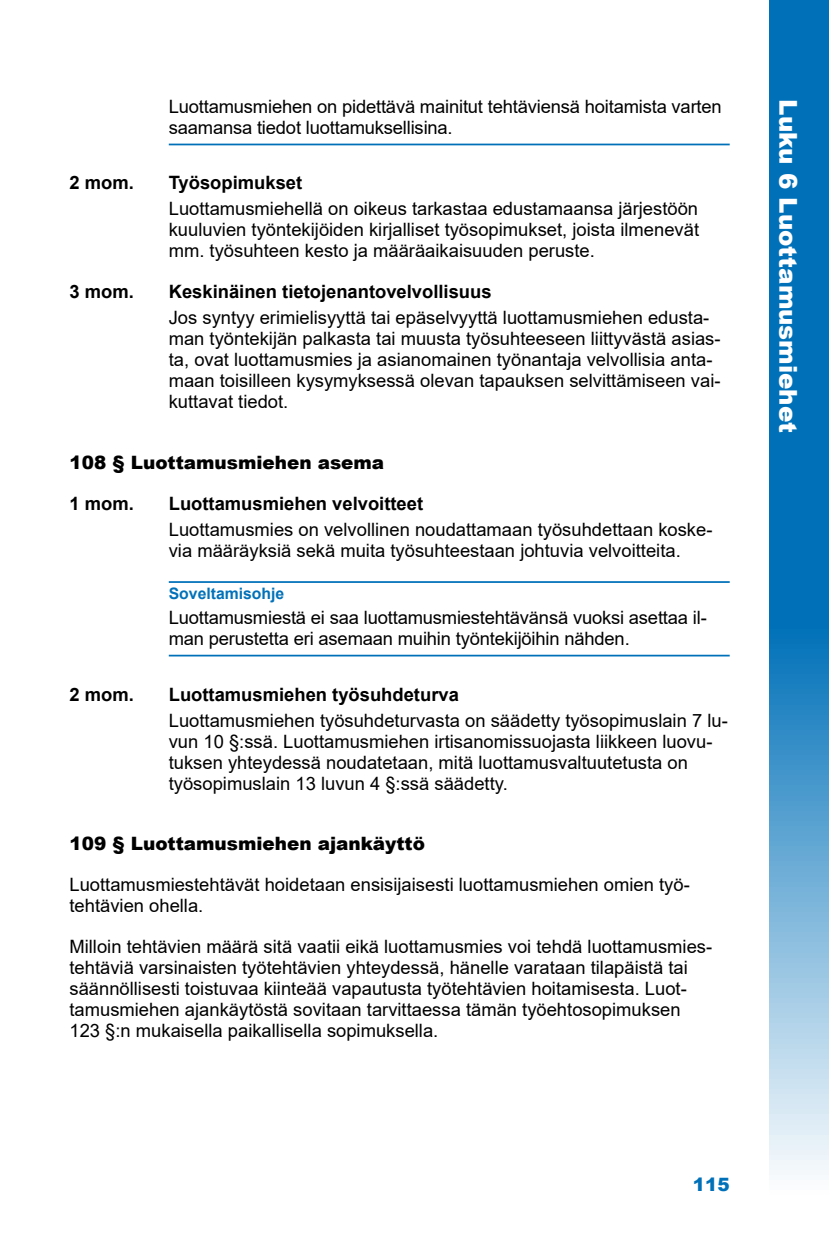
<style>
.page{position:relative;width:829px;height:1241px;background:#fff}
.page>*{position:absolute;margin:0;border:0;box-sizing:border-box;transform-origin:0 0}
.t1{font:900 24.5px "Arial";color:#fff}
.t2{font:18.38px/21px "Arial";color:#000}
.t3{font:700 18.38px "Arial";color:#000}
.t4{font:900 18.38px "Arial";color:#000}
.t5{font:900 18.38px "Arial";color:#0071b9}
.t6{font:700 15.75px "Arial";color:#0071b9}
</style>
<div class="page">
<svg style="left:769px;top:0;width:59px;height:1175px;background:#3990c8"></svg>
<hr style="left:169px;top:144px;width:560px;height:1px;background:#0071b9">
<hr style="left:169px;top:581px;width:560px;height:2px;background:#0071b9">
<hr style="left:169px;top:654px;width:560px;height:2px;background:#0071b9">
<p class="t2" style="left:169px;top:96px;width:554px">Luottamusmiehen on pidettävä mainitut tehtäviensä hoitamista varten saamansa tiedot luottamuksellisina.</p>
<p class="t3" style="left:69px;top:170px;width:66px">2 mom.</p>
<p class="t3" style="left:169px;top:170px;width:135px">Työsopimukset</p>
<p class="t2" style="left:169px;top:198px;width:531px;text-align:justify">Luottamusmiehellä on oikeus tarkastaa edustamaansa järjestöön kuuluvien työntekijöiden kirjalliset työsopimukset, joista ilmenevät mm. työsuhteen kesto ja määräaikaisuuden peruste.</p>
<p class="t3" style="left:69px;top:279px;width:66px">3 mom.</p>
<p class="t3" style="left:169px;top:279px;width:324px">Keskinäinen tietojenantovelvollisuus</p>
<p class="t2" style="left:169px;top:307px;width:553px">Jos syntyy erimielisyyttä tai epäselvyyttä luottamusmiehen edusta&shy;man työntekijän palkasta tai muusta työsuhteeseen liittyvästä asias&shy;ta, ovat luottamusmies ja asianomainen työnantaja velvollisia anta&shy;maan toisilleen kysymyksessä olevan tapauksen selvittämiseen vai&shy;kuttavat tiedot.</p>
<p class="t4" style="left:69px;top:449px;width:316px">108 § Luottamusmiehen asema</p>
<p class="t3" style="left:69px;top:490px;width:66px">1 mom.</p>
<p class="t3" style="left:169px;top:490px;width:256px">Luottamusmiehen velvoitteet</p>
<p class="t2" style="left:169px;top:519px;width:545px">Luottamusmies on velvollinen noudattamaan työsuhdettaan koske&shy;via määräyksiä sekä muita työsuhteestaan johtuvia velvoitteita.</p>
<p class="t6" style="left:169px;top:582px;width:117px">Soveltamisohje</p>
<p class="t2" style="left:169px;top:606px;width:539px">Luottamusmiestä ei saa luottamusmiestehtävänsä vuoksi asettaa il&shy;man perustetta eri asemaan muihin työntekijöihin nähden.</p>
<p class="t3" style="left:69px;top:681px;width:66px">2 mom.</p>
<p class="t3" style="left:169px;top:681px;width:291px">Luottamusmiehen työsuhdeturva</p>
<p class="t2" style="left:169px;top:709px;width:560px">Luottamusmiehen työsuhdeturvasta on säädetty työsopimuslain 7 lu&shy;vun 10 §:ssä. Luottamusmiehen irtisanomissuojasta liikkeen luovu&shy;tuksen yhteydessä noudatetaan, mitä luottamusvaltuutetusta on työsopimuslain 13 luvun 4 §:ssä säädetty.</p>
<p class="t4" style="left:69px;top:830px;width:357px">109 § Luottamusmiehen ajankäyttö</p>
<p class="t2" style="left:69px;top:874px;width:620px">Luottamusmiestehtävät hoidetaan ensisijaisesti luottamusmiehen omien työ&shy;tehtävien ohella.</p>
<p class="t2" style="left:69px;top:935px;width:644px">Milloin tehtävien määrä sitä vaatii eikä luottamusmies voi tehdä luottamusmies&shy;tehtäviä varsinaisten työtehtävien yhteydessä, hänelle varataan tilapäistä tai säännöllisesti toistuvaa kiinteää vapautusta työtehtävien hoitamisesta. Luot&shy;tamusmiehen ajankäytöstä sovitaan tarvittaessa tämän työehtosopimuksen 123 §:n mukaisella paikallisella sopimuksella.</p>
<h1 class="t1" style="left:805px;top:99px;width:335px;rotate:90deg">Luku 6 Luottamusmiehet</h1>
<p class="t5" style="left:692px;top:1171px;width:38px">115</p>
</div>
